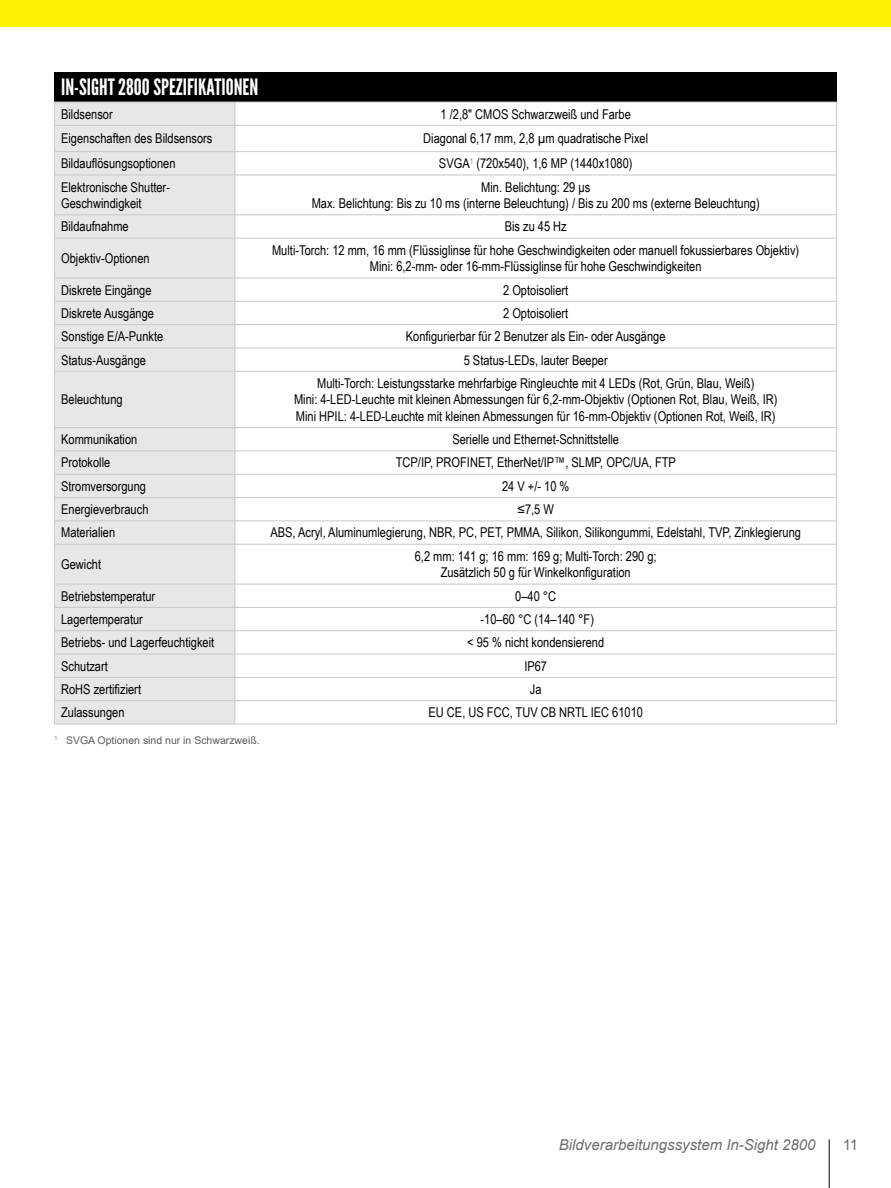
<style>
.page{position:relative;width:891px;height:1188px;background:#fff}
.page>*{position:absolute;margin:0;border:0;box-sizing:border-box;transform-origin:0 0}
.t1{font:22.5px "League Gothic";color:#fff}
.t2{font:italic 15px "Arial";color:#6d6e71}
.t3{font:15px "Arial";color:#6d6e71}
.t4{font:13.5px/16.5px "Arial Narrow";color:#000;text-align:center}
.t5{font:10.5px "Arial";color:#58595b}
</style>
<div class="page">
<div style="left:54px;top:72px;width:783px;height:30px;background:#000"></div>
<div style="left:55px;top:103px;width:180px;height:621px;background:#e6e7e8"></div>
<svg style="left:236px;top:174px;width:600px;height:550px"></svg>
<hr style="left:54px;top:125px;width:181px;height:1px;background:#c7c8ca">
<hr style="left:54px;top:151px;width:181px;height:1px;background:#c7c8ca">
<hr style="left:54px;top:175px;width:181px;height:1px;background:#c7c8ca">
<hr style="left:54px;top:214px;width:181px;height:1px;background:#c7c8ca">
<hr style="left:54px;top:238px;width:181px;height:1px;background:#c7c8ca">
<hr style="left:54px;top:278px;width:181px;height:1px;background:#c7c8ca">
<hr style="left:54px;top:301px;width:181px;height:1px;background:#c7c8ca">
<hr style="left:54px;top:324px;width:181px;height:1px;background:#c7c8ca">
<hr style="left:54px;top:348px;width:181px;height:1px;background:#c7c8ca">
<hr style="left:54px;top:371px;width:181px;height:1px;background:#c7c8ca">
<hr style="left:54px;top:427px;width:181px;height:1px;background:#c7c8ca">
<hr style="left:54px;top:451px;width:181px;height:1px;background:#c7c8ca">
<hr style="left:54px;top:474px;width:181px;height:1px;background:#c7c8ca">
<svg style="left:54px;top:103px;width:1px;height:72px"></svg>
<hr style="left:54px;top:175px;width:1px;height:39px;background:#c7c8ca">
<svg style="left:54px;top:215px;width:1px;height:23px"></svg>
<hr style="left:54px;top:239px;width:1px;height:39px;background:#c7c8ca">
<svg style="left:54px;top:279px;width:1px;height:92px"></svg>
<hr style="left:54px;top:372px;width:1px;height:55px;background:#c7c8ca">
<hr style="left:54px;top:497px;width:181px;height:1px;background:#c7c8ca">
<hr style="left:54px;top:521px;width:181px;height:1px;background:#c7c8ca">
<svg style="left:54px;top:428px;width:1px;height:116px"></svg>
<hr style="left:54px;top:544px;width:181px;height:1px;background:#c7c8ca">
<hr style="left:54px;top:545px;width:1px;height:39px;background:#c7c8ca">
<hr style="left:54px;top:584px;width:181px;height:1px;background:#c7c8ca">
<hr style="left:54px;top:607px;width:181px;height:1px;background:#c7c8ca">
<hr style="left:54px;top:630px;width:181px;height:1px;background:#c7c8ca">
<hr style="left:54px;top:654px;width:181px;height:1px;background:#c7c8ca">
<hr style="left:54px;top:677px;width:181px;height:1px;background:#c7c8ca">
<hr style="left:54px;top:700px;width:181px;height:1px;background:#c7c8ca">
<svg style="left:54px;top:585px;width:1px;height:139px"></svg>
<hr style="left:54px;top:724px;width:181px;height:1px;background:#c7c8ca">
<hr style="left:836px;top:545px;width:1px;height:39px;background:#c7c8ca">
<svg style="left:836px;top:585px;width:1px;height:139px"></svg>
<hr style="left:54px;top:102px;width:181px;height:1px;background:#c7c8ca">
<hr style="left:836px;top:175px;width:1px;height:39px;background:#c7c8ca">
<svg style="left:836px;top:215px;width:1px;height:23px"></svg>
<hr style="left:836px;top:239px;width:1px;height:39px;background:#c7c8ca">
<svg style="left:836px;top:279px;width:1px;height:92px"></svg>
<hr style="left:836px;top:372px;width:1px;height:55px;background:#c7c8ca">
<svg style="left:836px;top:428px;width:1px;height:116px"></svg>
<hr style="left:235px;top:102px;width:602px;height:1px;background:#c7c8ca">
<hr style="left:235px;top:125px;width:602px;height:1px;background:#c7c8ca">
<hr style="left:235px;top:175px;width:1px;height:39px;background:#c7c8ca">
<hr style="left:235px;top:214px;width:602px;height:1px;background:#c7c8ca">
<svg style="left:235px;top:215px;width:1px;height:23px"></svg>
<hr style="left:235px;top:238px;width:602px;height:1px;background:#c7c8ca">
<hr style="left:235px;top:239px;width:1px;height:39px;background:#c7c8ca">
<hr style="left:235px;top:278px;width:602px;height:1px;background:#c7c8ca">
<hr style="left:235px;top:301px;width:602px;height:1px;background:#c7c8ca">
<hr style="left:235px;top:324px;width:602px;height:1px;background:#c7c8ca">
<hr style="left:235px;top:348px;width:602px;height:1px;background:#c7c8ca">
<svg style="left:235px;top:278px;width:1px;height:93px"></svg>
<hr style="left:235px;top:371px;width:602px;height:1px;background:#c7c8ca">
<hr style="left:235px;top:372px;width:1px;height:55px;background:#c7c8ca">
<hr style="left:235px;top:427px;width:602px;height:1px;background:#c7c8ca">
<hr style="left:235px;top:451px;width:602px;height:1px;background:#c7c8ca">
<hr style="left:235px;top:474px;width:602px;height:1px;background:#c7c8ca">
<hr style="left:235px;top:497px;width:602px;height:1px;background:#c7c8ca">
<hr style="left:235px;top:521px;width:602px;height:1px;background:#c7c8ca">
<svg style="left:235px;top:428px;width:1px;height:116px"></svg>
<hr style="left:235px;top:544px;width:602px;height:1px;background:#c7c8ca">
<hr style="left:235px;top:545px;width:1px;height:39px;background:#c7c8ca">
<hr style="left:235px;top:584px;width:602px;height:1px;background:#c7c8ca">
<hr style="left:235px;top:607px;width:602px;height:1px;background:#c7c8ca">
<hr style="left:235px;top:630px;width:602px;height:1px;background:#c7c8ca">
<hr style="left:235px;top:654px;width:602px;height:1px;background:#c7c8ca">
<hr style="left:235px;top:677px;width:602px;height:1px;background:#c7c8ca">
<hr style="left:235px;top:700px;width:602px;height:1px;background:#c7c8ca">
<svg style="left:235px;top:584px;width:1px;height:140px"></svg>
<hr style="left:235px;top:724px;width:602px;height:1px;background:#c7c8ca">
<hr style="left:235px;top:151px;width:602px;height:1px;background:#c7c8ca">
<svg style="left:235px;top:102px;width:1px;height:73px"></svg>
<svg style="left:836px;top:102px;width:1px;height:73px"></svg>
<hr style="left:235px;top:175px;width:602px;height:1px;background:#c7c8ca">
<hr style="left:829px;top:1139px;width:1px;height:49px;background:#000">
<div style="left:0;top:0;width:891px;height:27px;background:#fff200"></div>
<h1 class="t1" style="left:61px;top:74px;width:199px">IN-SIGHT 2800 SPEZIFIKATIONEN</h1>
<p class="t4" style="left:61px;top:105px;width:53px">Bildsensor</p>
<p class="t4" style="left:441px;top:105px;width:192px">1 /2,8" CMOS Schwarzweiß und Farbe</p>
<p class="t4" style="left:61px;top:130px;width:153px">Eigenschaften des Bildsensors</p>
<p class="t4" style="left:423px;top:130px;width:226px">Diagonal 6,17 mm, 2,8 µm quadratische Pixel</p>
<p class="t4" style="left:61px;top:155px;width:116px">Bildauflösungsoptionen</p>
<p class="t4" style="left:439px;top:155px;width:195px">SVGA<sup>1</sup> (720x540), 1,6 MP (1440x1080)</p>
<p class="t4" style="left:61px;top:178px;width:110px;text-align:left">Elektronische Shutter-<br>Geschwindigkeit</p>
<p class="t4" style="left:312px;top:178px;width:449px">Min. Belichtung: 29 μs<br>Max. Belichtung: Bis zu 10 ms (interne Beleuchtung) / Bis zu 200 ms (externe Beleuchtung)</p>
<p class="t4" style="left:61px;top:218px;width:69px">Bildaufnahme</p>
<p class="t4" style="left:505px;top:218px;width:64px">Bis zu 45 Hz</p>
<p class="t4" style="left:61px;top:249px;width:90px">Objektiv-Optionen</p>
<p class="t4" style="left:272px;top:241px;width:529px">Multi-Torch: 12 mm, 16 mm (Flüssiglinse für hohe Geschwindigkeiten oder manuell fokussierbares Objektiv)<br>Mini: 6,2-mm- oder 16-mm-Flüssiglinse für hohe Geschwindigkeiten</p>
<p class="t4" style="left:61px;top:281px;width:92px">Diskrete Eingänge</p>
<p class="t4" style="left:503px;top:281px;width:67px">2 Optoisoliert</p>
<p class="t4" style="left:61px;top:304px;width:94px">Diskrete Ausgänge</p>
<p class="t4" style="left:503px;top:304px;width:67px">2 Optoisoliert</p>
<p class="t4" style="left:61px;top:328px;width:104px">Sonstige E/A-Punkte</p>
<p class="t4" style="left:406px;top:328px;width:261px">Konfigurierbar für 2 Benutzer als Ein- oder Ausgänge</p>
<p class="t4" style="left:61px;top:351px;width:86px">Status-Ausgänge</p>
<p class="t4" style="left:464px;top:351px;width:145px">5 Status-LEDs, lauter Beeper</p>
<p class="t4" style="left:61px;top:391px;width:63px">Beleuchtung</p>
<p class="t4" style="left:294px;top:374px;width:485px">Multi-Torch: Leistungsstarke mehrfarbige Ringleuchte mit 4 LEDs (Rot, Grün, Blau, Weiß)<br>Mini: 4-LED-Leuchte mit kleinen Abmessungen für 6,2-mm-Objektiv (Optionen Rot, Blau, Weiß, IR)<br>Mini HPIL: 4-LED-Leuchte mit kleinen Abmessungen für 16-mm-Objektiv (Optionen Rot, Weiß, IR)</p>
<p class="t4" style="left:61px;top:431px;width:78px">Kommunikation</p>
<p class="t4" style="left:452px;top:431px;width:168px">Serielle und Ethernet-Schnittstelle</p>
<p class="t4" style="left:61px;top:454px;width:51px">Protokolle</p>
<p class="t4" style="left:396px;top:454px;width:282px">TCP/IP, PROFINET, EtherNet/IP™, SLMP, OPC/UA, FTP</p>
<p class="t4" style="left:61px;top:477px;width:86px">Stromversorgung</p>
<p class="t4" style="left:502px;top:477px;width:69px">24 V +/- 10 %</p>
<p class="t4" style="left:61px;top:501px;width:89px">Energieverbrauch</p>
<p class="t4" style="left:518px;top:501px;width:38px">≤7,5 W</p>
<p class="t4" style="left:61px;top:524px;width:56px">Materialien</p>
<p class="t4" style="left:270px;top:524px;width:532px">ABS, Acryl, Aluminumlegierung, NBR, PC, PET, PMMA, Silikon, Silikongummi, Edelstahl, TVP, Zinklegierung</p>
<p class="t4" style="left:61px;top:556px;width:41px">Gewicht</p>
<p class="t4" style="left:415px;top:547px;width:243px">6,2 mm: 141 g; 16 mm: 169 g; Multi-Torch: 290 g;<br>Zusätzlich 50 g für Winkelkonfiguration</p>
<p class="t4" style="left:61px;top:587px;width:96px">Betriebstemperatur</p>
<p class="t4" style="left:515px;top:587px;width:43px">0–40 °C</p>
<p class="t4" style="left:61px;top:610px;width:83px">Lagertemperatur</p>
<p class="t4" style="left:481px;top:610px;width:115px">-10–60 °C (14–140 °F)</p>
<p class="t4" style="left:61px;top:634px;width:155px">Betriebs- und Lagerfeuchtigkeit</p>
<p class="t4" style="left:467px;top:634px;width:138px">&lt; 95 % nicht kondensierend</p>
<p class="t4" style="left:61px;top:657px;width:48px">Schutzart</p>
<p class="t4" style="left:524px;top:657px;width:24px">IP67</p>
<p class="t4" style="left:61px;top:680px;width:81px">RoHS zertifiziert</p>
<p class="t4" style="left:530px;top:680px;width:13px">Ja</p>
<p class="t4" style="left:61px;top:704px;width:65px">Zulassungen</p>
<p class="t4" style="left:429px;top:704px;width:216px">EU CE, US FCC, TUV CB NRTL IEC 61010</p>
<p class="t5" style="left:54px;top:733px;width:207px"><sup>1</sup> SVGA Optionen sind nur in Schwarzweiß.</p>
<p class="t2" style="left:559px;top:1135px;width:258px">Bildverarbeitungssystem In-Sight 2800</p>
<p class="t3" style="left:843px;top:1135px;width:17px">11</p>
</div>
